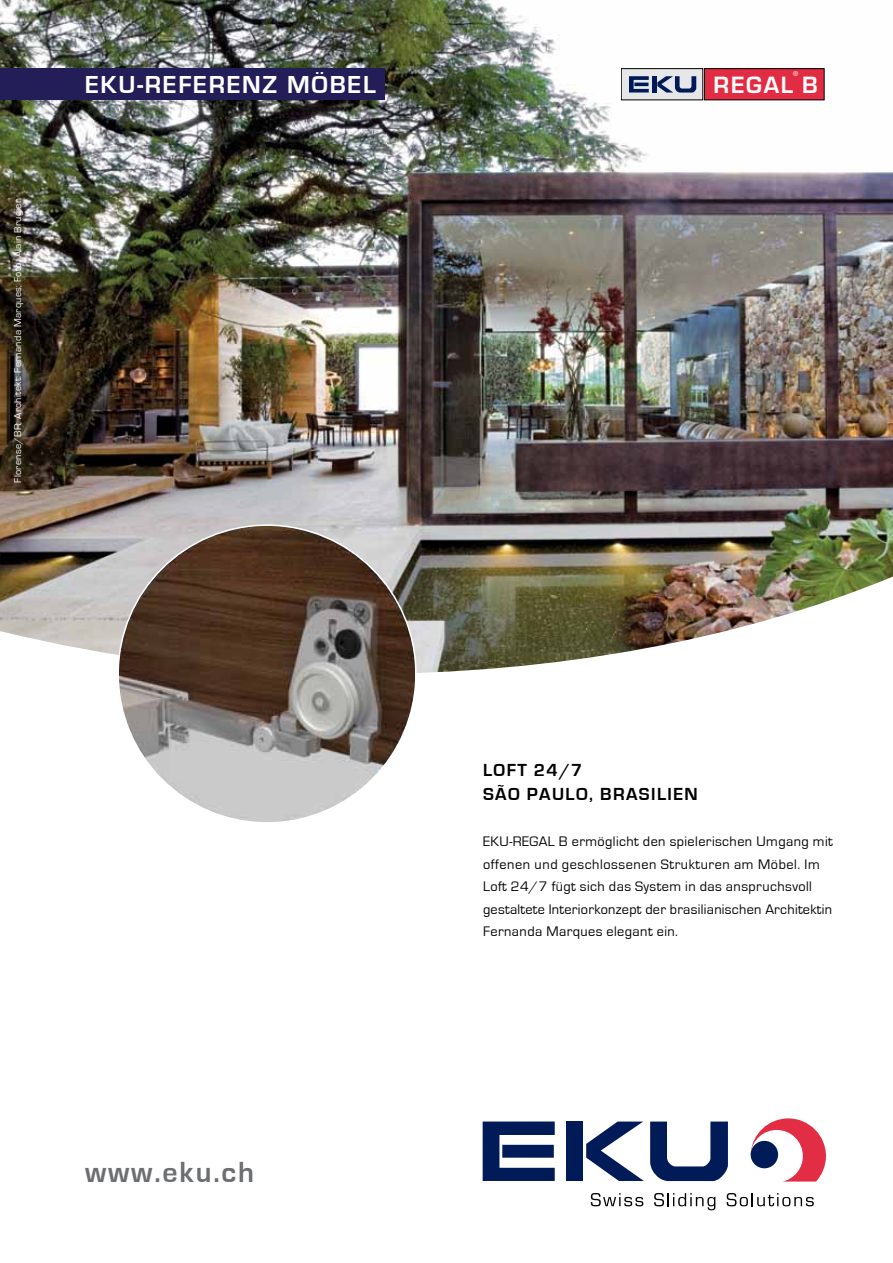
<style>
.page{position:relative;width:893px;height:1263px;background:#fff}
.page>*{position:absolute;margin:0;border:0;box-sizing:border-box;transform-origin:0 0}
.t1{font:700 30px "Eurostile";color:#6d6e71}
.t2{font:700 25.35px "Eurostile";letter-spacing:.07em;color:#fff}
.t3{font:600 21.75px "Eurostile LT";letter-spacing:.075em;color:#fff}
.t4{font:700 18px/24px "Eurostile";letter-spacing:.08em;color:#000}
.t5{font:14.25px/22.5px "Eurostile";letter-spacing:.03em;color:#000}
.t6{font:10.2px "Eurostile";letter-spacing:.03em;color:#fff}
.t7{font:6.6px "Eurostile";color:#fff}
</style>
<div class="page">
<img style="left:0;top:0;width:893px;height:673px">
<div style="left:0;top:68px;width:385px;height:32px;background:#231e58"></div>
<img style="left:118px;top:525px;width:297px;height:296px">
<div style="left:621px;top:69px;width:82px;height:31px;background:#e6e7e8"></div>
<div style="left:621px;top:68px;width:82px;height:32px;border:1px solid #000"></div>
<div style="left:704px;top:69px;width:120px;height:31px;background:#e22c44"></div>
<div style="left:704px;top:68px;width:120px;height:32px;border:1px solid #000"></div>
<hr style="left:652px;top:76px;width:4px;height:17px;background:#001a58">
<svg style="left:657px;top:76px;width:39px;height:17px"></svg>
<svg style="left:629px;top:76px;width:20px;height:17px"></svg>
<hr style="left:634px;top:83px;width:14px;height:3px;background:#001a58">
<div style="left:566px;top:1121px;width:17px;height:60px;background:#001b58"></div>
<svg style="left:586px;top:1121px;width:58px;height:60px"></svg>
<svg style="left:650px;top:1121px;width:78px;height:60px"></svg>
<svg style="left:483px;top:1121px;width:72px;height:60px"></svg>
<div style="left:502px;top:1145px;width:52px;height:13px;background:#001b58"></div>
<svg style="left:751px;top:1118px;width:75px;height:63px"></svg>
<div style="left:751px;top:1141px;width:27px;height:27px;background:#001b58;border-radius:50%"></div>
<svg style="left:591px;top:1193px;width:52px;height:13px"></svg>
<svg style="left:654px;top:1193px;width:61px;height:17px"></svg>
<svg style="left:726px;top:1193px;width:88px;height:13px"></svg>
<p class="t6" style="left:12px;top:483px;width:285px;rotate:-90deg">Florense/BR; Architekt: Fernanda Marques; Foto: Alain Brugier</p>
<p class="t7" style="left:793px;top:70px;width:7px">®</p>
<h2 class="t2" style="left:85px;top:71px;width:285px">EKU-REFERENZ MÖBEL</h2>
<h3 class="t3" style="left:714px;top:71px;width:106px">REGAL B</h3>
<h1 class="t1" style="left:85px;top:1156px;width:170px">WWW.EKU.CH</h1>
<p class="t4" style="left:483px;top:758px;width:216px">LOFT 24/7<br>SÃO PAULO, BRASILIEN</p>
<p class="t5" style="left:483px;top:831px;width:351px">EKU-REGAL B ermöglicht den spielerischen Umgang mit offenen und geschlossenen Strukturen am Möbel. Im Loft 24/7 fügt sich das System in das anspruchsvoll gestaltete Interiorkonzept der brasilianischen Architektin Fernanda Marques elegant ein.</p>
</div>
